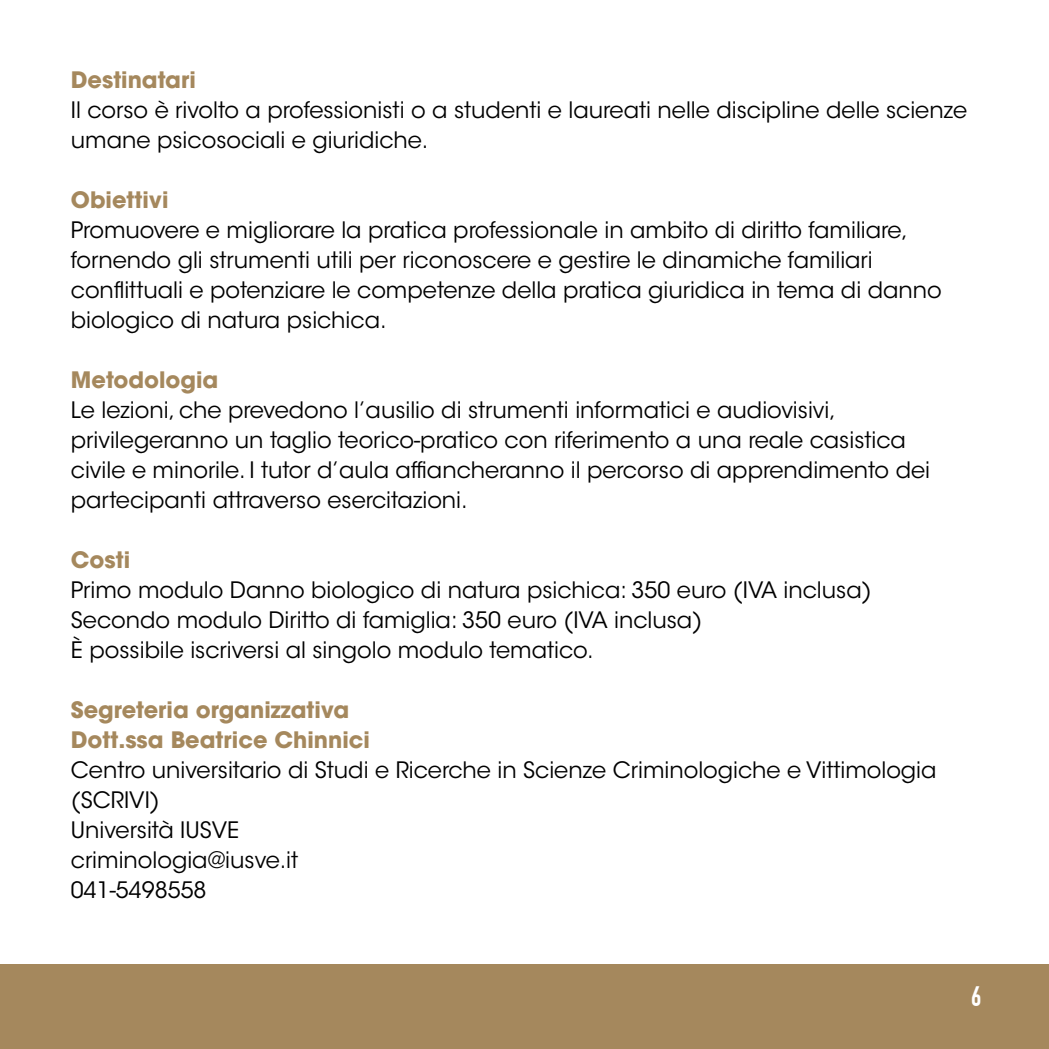
<style>
.page{position:relative;width:1049px;height:1049px;background:#fff}
.page>*{position:absolute;margin:0;border:0;box-sizing:border-box;transform-origin:0 0}
.t1{font:700 27.5px "DIN Condensed";color:#fff}
.t2{font:22.5px/30px "ITC Avant Garde Std";color:#000}
.t3{font:700 22.5px/30px "ITC Avant Garde Std";color:#a5885d}
</style>
<div class="page">
<div style="left:0;top:964px;width:1049px;height:85px;background:#a5885d"></div>
<p class="t3" style="left:71px;top:64px;width:126px">Destinatari</p>
<p class="t2" style="left:71px;top:95px;width:898px">Il corso è rivolto a professionisti o a studenti e laureati nelle discipline delle scienze umane psicosociali e giuridiche.</p>
<p class="t3" style="left:71px;top:184px;width:99px">Obiettivi</p>
<p class="t2" style="left:71px;top:215px;width:872px">Promuovere e migliorare la pratica professionale in ambito di diritto familiare, fornendo gli strumenti utili per riconoscere e gestire le dinamiche familiari conflittuali e potenziare le competenze della pratica giuridica in tema di danno biologico di natura psichica.</p>
<p class="t3" style="left:71px;top:364px;width:149px">Metodologia</p>
<p class="t2" style="left:71px;top:395px;width:861px">Le lezioni, che prevedono l’ausilio di strumenti informatici e audiovisivi, privilegeranno un taglio teorico-pratico con riferimento a una reale casistica civile e minorile. I tutor d’aula affiancheranno il percorso di apprendimento dei partecipanti attraverso esercitazioni.</p>
<p class="t3" style="left:71px;top:544px;width:61px">Costi</p>
<p class="t2" style="left:71px;top:575px;width:802px">Primo modulo Danno biologico di natura psichica: 350 euro (IVA inclusa)<br>Secondo modulo Diritto di famiglia: 350 euro (IVA inclusa)<br>È possibile iscriversi al singolo modulo tematico.</p>
<p class="t3" style="left:71px;top:694px;width:300px">Segreteria organizzativa<br>Dott.ssa Beatrice Chinnici</p>
<p class="t2" style="left:71px;top:755px;width:867px">Centro universitario di Studi e Ricerche in Scienze Criminologiche e Vittimologia (SCRIVI)<br>Università IUSVE<br>criminologia@iusve.it<br>041-5498558</p>
<p class="t1" style="left:971px;top:980px;width:12px">6</p>
</div>
